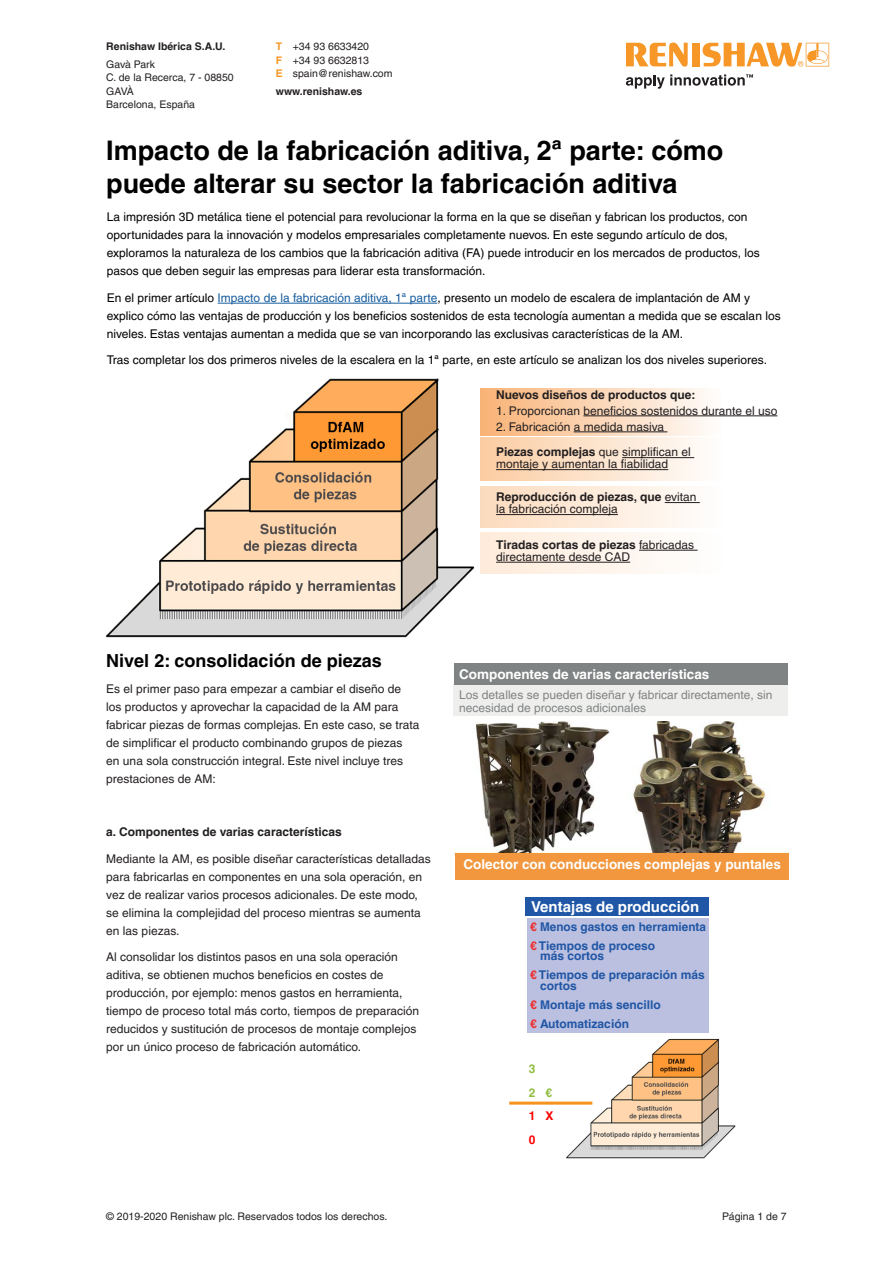
<style>
.page{position:relative;width:893px;height:1263px;background:#fff}
.page>*{position:absolute;margin:0;border:0;box-sizing:border-box;transform-origin:0 0}
.Title_18pt_bold{font:700 27px/33px "Helvetica LT Pro";color:#000}
.Body_Text_8pt_medium{font:700 18px "Helvetica LT Pro";color:#000}
.main_body_heading_8p{font:700 15px "Helvetica LT Pro";color:#fff}
.main_body_heading_8p-2{font:700 13.5px "Helvetica LT Pro";color:#fff}
.Body_Text_8pt_medium-2{font:12px/18px "Helvetica LT Pro";color:#000}
.Body_Text_8pt_medium-3{font:12px/18px "Helvetica LT Pro";color:#231f20}
.main_body_heading_8p-3{font:12px/12px "Helvetica LT Pro";color:#231f20}
.main_body_heading_8p-4{font:700 12px/10.5px "Helvetica LT Pro";color:#2056a5}
.main_body_heading_8p-5{font:12px/13.5px "Helvetica LT Pro";color:#808383}
.Body_Text_8pt_medium-4{font:700 12px "Helvetica LT Pro";color:#231f20}
.main_body_heading_8p-6{font:700 12px "Helvetica LT Pro";color:#231f20}
.main_body_heading_8p-7{font:700 12px "Helvetica LT Pro";color:#91be3f}
.main_body_heading_8p-8{font:700 12px "Helvetica LT Pro";color:#fd0100}
.t1{font:10.5px/13.5px "Helvetica LT Pro";color:#231f20}
.t2{font:700 10.5px "Helvetica LT Pro";color:#231f20}
.s1{font-weight:700;color:#f79727}
.s2{color:#175d9e}
.s3{font-weight:700}
.s4{color:#ee2d2d}
</style>
<div class="page">
<svg style="left:626px;top:43px;width:62px;height:24px"></svg>
<div style="left:692px;top:43px;width:8px;height:23px;background:#f79727"></div>
<svg style="left:703px;top:43px;width:126px;height:24px"></svg>
<svg style="left:626px;top:74px;width:127px;height:15px"></svg>
<hr style="left:218px;top:303px;width:219px;height:1px;background:#175d9e">
<svg style="left:480px;top:388px;width:241px;height:47px;background:#f8d4b5"></svg>
<svg style="left:480px;top:437px;width:219px;height:44px;background:#fce1c9"></svg>
<hr style="left:583px;top:416px;width:194px;height:1px;background:#231f20">
<hr style="left:574px;top:432px;width:93px;height:1px;background:#231f20">
<svg style="left:480px;top:487px;width:220px;height:41px;background:#fcead9"></svg>
<hr style="left:622px;top:457px;width:72px;height:1px;background:#231f20">
<hr style="left:496px;top:469px;width:172px;height:1px;background:#231f20">
<hr style="left:665px;top:502px;width:35px;height:1px;background:#231f20">
<hr style="left:496px;top:514px;width:122px;height:1px;background:#231f20">
<svg style="left:480px;top:532px;width:218px;height:41px;fill:#fef3ea"></svg>
<img style="left:107px;top:378px;width:368px;height:260px">
<hr style="left:639px;top:550px;width:59px;height:1px;background:#231f20">
<hr style="left:496px;top:562px;width:134px;height:1px;background:#231f20">
<div style="left:453px;top:684px;width:335px;height:32px;background:#eeefed"></div>
<img style="left:455px;top:721px;width:334px;height:132px">
<div style="left:455px;top:853px;width:334px;height:26px;background:#f2973e"></div>
<div style="left:454px;top:663px;width:334px;height:22px;background:#808383"></div>
<img style="left:567px;top:1038px;width:169px;height:121px">
<div style="left:525px;top:898px;width:183px;height:18px;background:#2056a6"></div>
<div style="left:527px;top:918px;width:181px;height:114px;background:#bbc0e0"></div>
<hr style="left:509px;top:1101px;width:83px;height:3px;background:#f7931d">
<p class="t2" style="left:106px;top:40px;width:121px">Renishaw Ibérica S.A.U.</p>
<p class="t1" style="left:106px;top:57px;width:129px">Gavà Park<br>C. de la Recerca, 7 - 08850<br>GAVÀ<br>Barcelona, España</p>
<p class="t1" style="left:276px;top:40px;width:118px"><span class="s1">T</span> +34 93 6633420<br><span class="s1">F</span> +34 93 6632813<br><span class="s1">E</span> spain@renishaw.com</p>
<p class="t2" style="left:276px;top:85px;width:88px">www.renishaw.es</p>
<p class="Title_18pt_bold" style="left:106px;top:134px;width:619px">Impacto de la fabricación aditiva, 2ª parte: cómo puede alterar su sector la fabricación aditiva</p>
<p class="Body_Text_8pt_medium-2" style="left:107px;top:208px;width:654px">La impresión 3D metálica tiene el potencial para revolucionar la forma en la que se diseñan y fabrican los productos, con oportunidades para la innovación y modelos empresariales completamente nuevos. En este segundo artículo de dos, exploramos la naturaleza de los cambios que la fabricación aditiva (FA) puede introducir en los mercados de productos, los pasos que deben seguir las empresas para liderar esta transformación.</p>
<p class="Body_Text_8pt_medium-2" style="left:107px;top:289px;width:675px">En el primer artículo <span class="s2">Impacto de la fabricación aditiva, 1ª parte</span>, presento un modelo de escalera de implantación de AM y explico cómo las ventajas de producción y los beneficios sostenidos de esta tecnología aumentan a medida que se escalan los niveles. Estas ventajas aumentan a medida que se van incorporando las exclusivas características de la AM.</p>
<p class="Body_Text_8pt_medium-2" style="left:107px;top:351px;width:662px">Tras completar los dos primeros niveles de la escalera en la 1ª parte, en este artículo se analizan los dos niveles superiores.</p>
<p class="main_body_heading_8p-6" style="left:496px;top:387px;width:201px">Nuevos diseños de productos que:</p>
<p class="main_body_heading_8p-3" style="left:496px;top:404px;width:283px">1. Proporcionan beneficios sostenidos durante el uso</p>
<p class="main_body_heading_8p-3" style="left:496px;top:420px;width:169px">2. Fabricación a medida masiva</p>
<p class="main_body_heading_8p-3" style="left:496px;top:446px;width:196px"><span class="s3">Piezas complejas</span> que simplifican el montaje y aumentan la fiabilidad</p>
<p class="main_body_heading_8p-3" style="left:496px;top:491px;width:202px"><span class="s3">Reproducción de piezas, que</span> evitan la fabricación compleja</p>
<p class="main_body_heading_8p-3" style="left:496px;top:539px;width:200px"><span class="s3">Tiradas cortas de piezas</span> fabricadas directamente desde CAD</p>
<p class="Body_Text_8pt_medium" style="left:106px;top:649px;width:277px">Nivel 2: consolidación de piezas</p>
<p class="Body_Text_8pt_medium-3" style="left:106px;top:680px;width:315px">Es el primer paso para empezar a cambiar el diseño de los productos y aprovechar la capacidad de la AM para fabricar piezas de formas complejas. En este caso, se trata de simplificar el producto combinando grupos de piezas<br>en una sola construcción integral. Este nivel incluye tres prestaciones de AM:</p>
<p class="Body_Text_8pt_medium-4" style="left:106px;top:825px;width:237px">a. Componentes de varias características</p>
<p class="Body_Text_8pt_medium-3" style="left:106px;top:849px;width:326px">Mediante la AM, es posible diseñar características detalladas para fabricarlas en componentes en una sola operación, en vez de realizar varios procesos adicionales. De este modo, se elimina la complejidad del proceso mientras se aumenta en las piezas.</p>
<p class="Body_Text_8pt_medium-3" style="left:106px;top:948px;width:314px">Al consolidar los distintos pasos en una sola operación aditiva, se obtienen muchos beneficios en costes de producción, por ejemplo: menos gastos en herramienta, tiempo de proceso total más corto, tiempos de preparación reducidos y sustitución de procesos de montaje complejos por un único proceso de fabricación automático.</p>
<p class="main_body_heading_8p-2" style="left:459px;top:666px;width:252px">Componentes de varias características</p>
<p class="main_body_heading_8p-5" style="left:459px;top:688px;width:315px">Los detalles se pueden diseñar y fabricar directamente, sin necesidad de procesos adicionales</p>
<p class="main_body_heading_8p-2" style="left:463px;top:856px;width:319px">Colector con conducciones complejas y puntales</p>
<p class="main_body_heading_8p" style="left:531px;top:898px;width:170px">Ventajas de producción</p>
<p class="main_body_heading_8p-4" style="left:530px;top:921px;width:178px"><span class="s4">€</span> Menos gastos en herramienta</p>
<p class="main_body_heading_8p-4" style="left:540px;top:940px;width:117px;text-indent:-10px"><span class="s4">€</span> Tiempos de proceso más cortos</p>
<p class="main_body_heading_8p-4" style="left:540px;top:970px;width:166px;text-indent:-10px"><span class="s4">€</span> Tiempos de preparación más cortos</p>
<p class="main_body_heading_8p-4" style="left:530px;top:999px;width:132px"><span class="s4">€</span> Montaje más sencillo</p>
<p class="main_body_heading_8p-4" style="left:530px;top:1018px;width:100px"><span class="s4">€</span> Automatización</p>
<p class="main_body_heading_8p-7" style="left:529px;top:1061px;width:8px">3</p>
<p class="main_body_heading_8p-7" style="left:529px;top:1085px;width:25px">2 €</p>
<p class="main_body_heading_8p-8" style="left:529px;top:1108px;width:26px">1 X</p>
<p class="main_body_heading_8p-8" style="left:529px;top:1132px;width:8px">0</p>
<p class="t1" style="left:106px;top:1209px;width:283px">© 2019-2020 Renishaw plc. Reservados todos los derechos.</p>
<p class="t1" style="left:722px;top:1209px;width:66px">Página 1 de 7</p>
</div>
